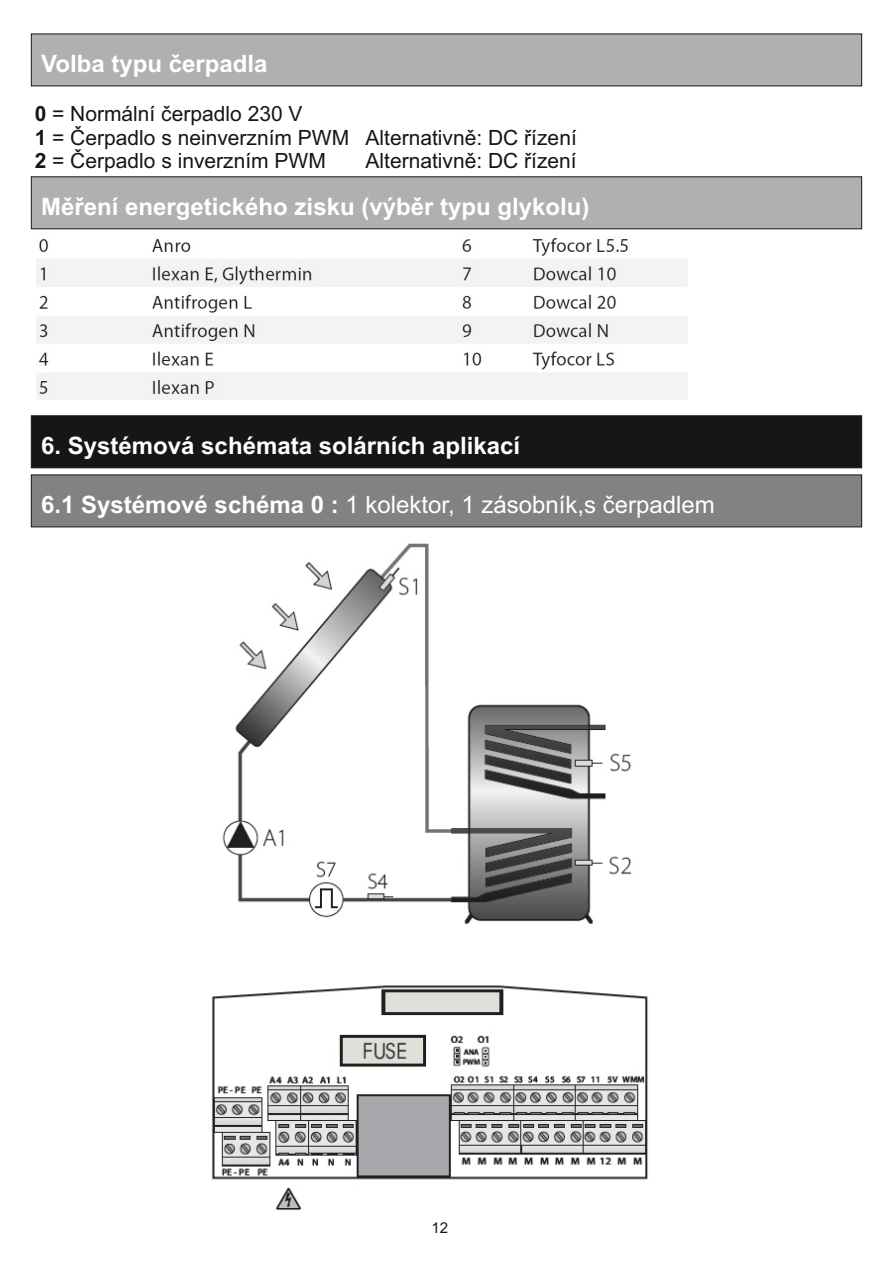
<style>
.page{position:relative;width:893px;height:1263px;background:#fff}
.page>*{position:absolute;margin:0;border:0;box-sizing:border-box;transform-origin:0 0}
.t1{font:700 24px "Arial";color:#fff}
.t2{font:24px "Arial";color:#fff}
.t3{font:21px/23.4px "Arial";color:#151616}
.t4{font:15px "Arial";color:#151616}
.s1{font-weight:700}
</style>
<div class="page">
<svg style="left:30px;top:33px;width:832px;height:54px;background:#aaabab"></svg>
<div style="left:30px;top:176px;width:832px;height:54px;background:#afb0b0"></div>
<img style="left:37px;top:238px;width:651px;height:162px">
<svg style="left:30px;top:415px;width:832px;height:113px;background:#545554"></svg>
<img style="left:211px;top:543px;width:437px;height:668px">
<p class="t1" style="left:41px;top:55px;width:228px">Volba typu čerpadla</p>
<p class="t3" style="left:35px;top:104px;width:544px"><span class="s1">0</span> = Normální čerpadlo 230 V<br><span class="s1">1</span> = Čerpadlo s neinverzním PWM Alternativně: DC řízení<br><span class="s1">2</span> = Čerpadlo s inverzním PWM</p>
<p class="t3" style="left:366px;top:151px;width:213px">Alternativně: DC řízení</p>
<p class="t1" style="left:41px;top:198px;width:550px">Měření energetického zisku (výběr typu glykolu)</p>
<p class="t1" style="left:41px;top:437px;width:480px">6. Systémová schémata solárních aplikací</p>
<p class="t2" style="left:41px;top:496px;width:675px"><span class="s1">6.1 Systémové schéma 0 :</span> 1 kolektor, 1 zásobník,s čerpadlem</p>
<p class="t4" style="left:431px;top:1222px;width:18px">12</p>
</div>
